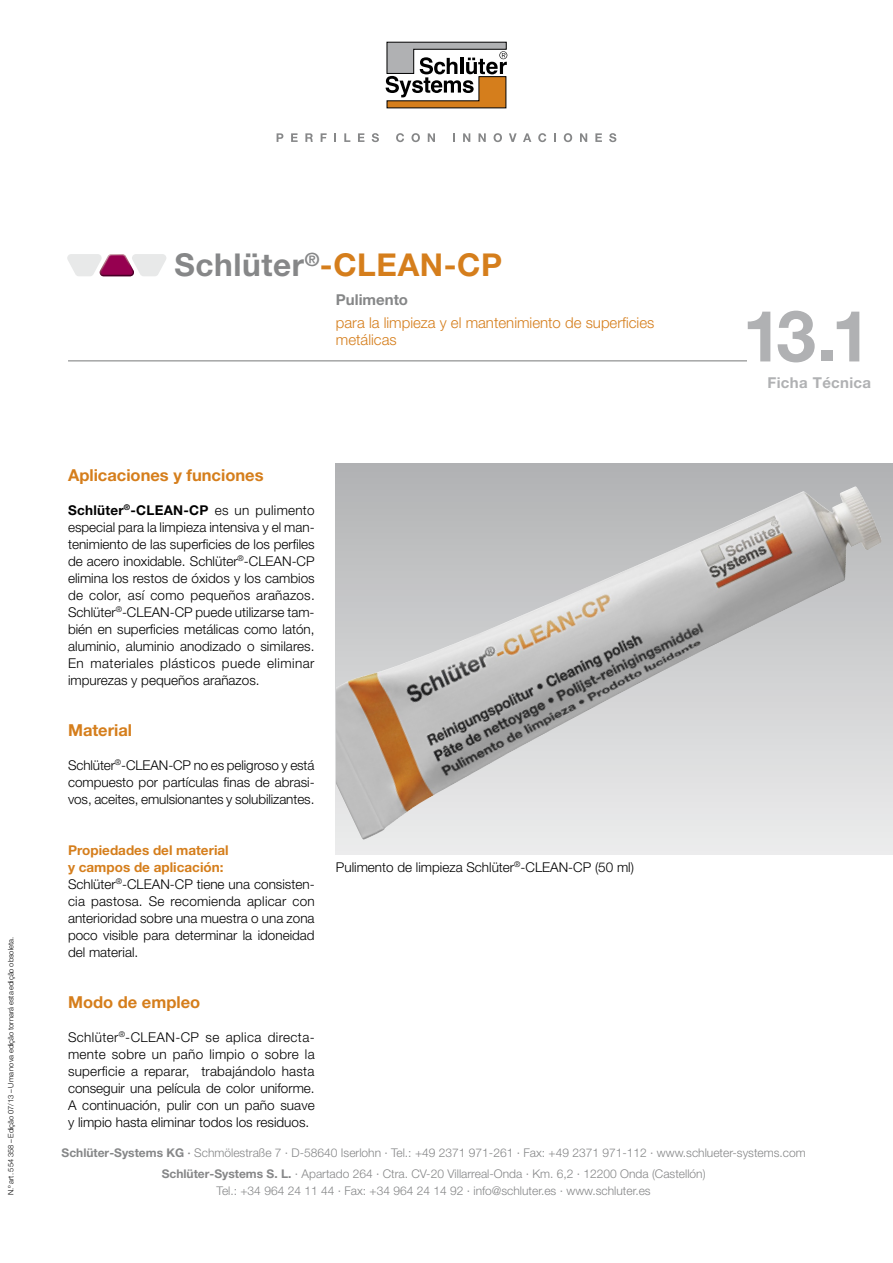
<style>
.page{position:relative;width:893px;height:1263px;background:#fff}
.page>*{position:absolute;margin:0;border:0;box-sizing:border-box;transform-origin:0 0}
.t1{font:700 71.25px "Helvetica Neue LT Pro";color:#b0b1b3}
.t2{font:700 31.5px "Helvetica Neue LT Pro";letter-spacing:.02em;color:#d57e1c}
.t3{font:700 16.5px "Helvetica Neue LT Pro";color:#d57e1c}
.t4{font:300 15px/17px "Helvetica Neue LT Pro";color:#d57e1c}
.t5{font:700 15px "Helvetica Neue LT Pro";letter-spacing:.02em;color:#b0b1b3}
.t6{font:700 15px "Helvetica Neue LT Pro";color:#868788}
.t7{font:300 13.5px/17px "Helvetica Neue LT Pro";color:#000;text-align:justify}
.t8{font:300 12px/21.3px "Helvetica Neue LT Pro";color:#868788;text-align:center}
.t9{font:300 7.5px "Helvetica Neue LT Pro";color:#000}
.s1{color:#868788}
.s2{font-weight:700}
.s3{font-weight:700;color:#d57e1c}
.s4{font-weight:500}
</style>
<div class="page">
<div style="left:336px;top:463px;width:557px;height:392px;background:linear-gradient(to bottom,#b1b2b4,#eceded)"></div>
<img style="left:336px;top:486px;width:546px;height:354px">
<svg style="left:386px;top:42px;width:121px;height:66px"></svg>
<svg style="left:277px;top:133px;width:6px;height:9px"></svg>
<svg style="left:291px;top:133px;width:7px;height:9px"></svg>
<svg style="left:305px;top:133px;width:8px;height:9px"></svg>
<svg style="left:321px;top:133px;width:6px;height:9px"></svg>
<svg style="left:334px;top:133px;width:2px;height:9px"></svg>
<svg style="left:344px;top:133px;width:6px;height:9px"></svg>
<svg style="left:358px;top:133px;width:6px;height:9px"></svg>
<svg style="left:372px;top:133px;width:7px;height:9px"></svg>
<svg style="left:396px;top:133px;width:8px;height:9px"></svg>
<svg style="left:411px;top:133px;width:9px;height:9px"></svg>
<svg style="left:428px;top:133px;width:7px;height:9px"></svg>
<svg style="left:453px;top:133px;width:2px;height:9px"></svg>
<svg style="left:463px;top:133px;width:7px;height:9px"></svg>
<svg style="left:478px;top:133px;width:8px;height:9px"></svg>
<svg style="left:494px;top:133px;width:8px;height:9px"></svg>
<svg style="left:509px;top:133px;width:8px;height:9px"></svg>
<svg style="left:523px;top:133px;width:8px;height:9px"></svg>
<svg style="left:538px;top:133px;width:8px;height:9px"></svg>
<svg style="left:554px;top:133px;width:2px;height:9px"></svg>
<svg style="left:564px;top:133px;width:8px;height:9px"></svg>
<svg style="left:580px;top:133px;width:7px;height:9px"></svg>
<svg style="left:595px;top:133px;width:7px;height:9px"></svg>
<svg style="left:609px;top:133px;width:7px;height:9px"></svg>
<hr style="left:68px;top:360px;width:679px;height:1px;background:#868788">
<svg style="left:67px;top:254px;width:99px;height:22px"></svg>
<p class="t9" style="left:6px;top:1195px;width:260px;rotate:-90deg">N.º art. 554 358 – Edição 07/13 – Uma nova edição tornará esta edição obsoleta.</p>
<h2 class="t2" style="left:174px;top:246px;width:329px"><span class="s1">Schlüter</span><sup>®</sup>-CLEAN-CP</h2>
<p class="t6" style="left:336px;top:290px;width:74px">Pulimento</p>
<p class="t4" style="left:336px;top:313px;width:320px">para la limpieza y el mantenimiento de superficies metálicas</p>
<h1 class="t1" style="left:742px;top:292px;width:130px">13.1</h1>
<p class="t5" style="left:768px;top:373px;width:105px">Ficha Técnica</p>
<p class="t3" style="left:68px;top:464px;width:197px">Aplicaciones y funciones</p>
<p class="t7" style="left:68px;top:501px;width:248px"><span class="s2">Schlüter</span><sup>®</sup><span class="s2">-CLEAN-CP</span> es un pulimento especial para la limpieza intensiva y el man&shy;tenimiento de las superficies de los perfiles de acero inoxidable. Schlüter<sup>®</sup>-CLEAN-CP elimina los restos de óxidos y los cambios de color, así como pequeños arañazos.<br>Schlüter<sup>®</sup>-CLEAN-CP puede utilizarse tam&shy;bién en superficies metálicas como latón, aluminio, aluminio anodizado o similares.<br>En materiales plásticos puede eliminar impurezas y pequeños arañazos.</p>
<p class="t3" style="left:68px;top:720px;width:66px">Material</p>
<p class="t7" style="left:68px;top:756px;width:248px">Schlüter<sup>®</sup>-CLEAN-CP no es peligroso y está compuesto por partículas finas de abrasi&shy;vos, aceites, emulsionantes y solubilizantes.</p>
<p class="t7" style="left:68px;top:841px;width:248px;text-align:left"><span class="s3">Propiedades del material<br>y campos de aplicación:<br></span>Schlüter<sup>®</sup>-CLEAN-CP tiene una consisten&shy;cia pastosa. Se recomienda aplicar con anterioridad sobre una muestra o una zona poco visible para determinar la idoneidad del material.</p>
<p class="t3" style="left:68px;top:992px;width:134px">Modo de empleo</p>
<p class="t7" style="left:68px;top:1028px;width:248px">Schlüter<sup>®</sup>-CLEAN-CP se aplica directa&shy;mente sobre un paño limpio o sobre la superficie a reparar, trabajándolo hasta conseguir una película de color uniforme.<br>A continuación, pulir con un paño suave y limpio hasta eliminar todos los residuos.</p>
<p class="t7" style="left:336px;top:858px;width:300px">Pulimento de limpieza Schlüter<sup>®</sup>-CLEAN-CP (50 ml)</p>
<p class="t8" style="left:62px;top:1141px;width:746px"><span class="s2">Schlüter-Systems KG</span> <span class="s4">·</span> Schmölestraße 7 · D-58640 Iserlohn · Tel.: +49 2371 971-261 · Fax: +49 2371 971-112 · www.schlueter-systems.com<br><span class="s2">Schlüter-Systems S. L.</span> · Apartado 264 · Ctra. CV-20 Villarreal-Onda · Km. 6,2 · 12200 Onda (Castellón)</p>
<p class="t8" style="left:217px;top:1180px;width:436px">Tel.: +34 964 24 11 44 · Fax: +34 964 24 14 92 · info@schluter.es · www.schluter.es</p>
</div>
